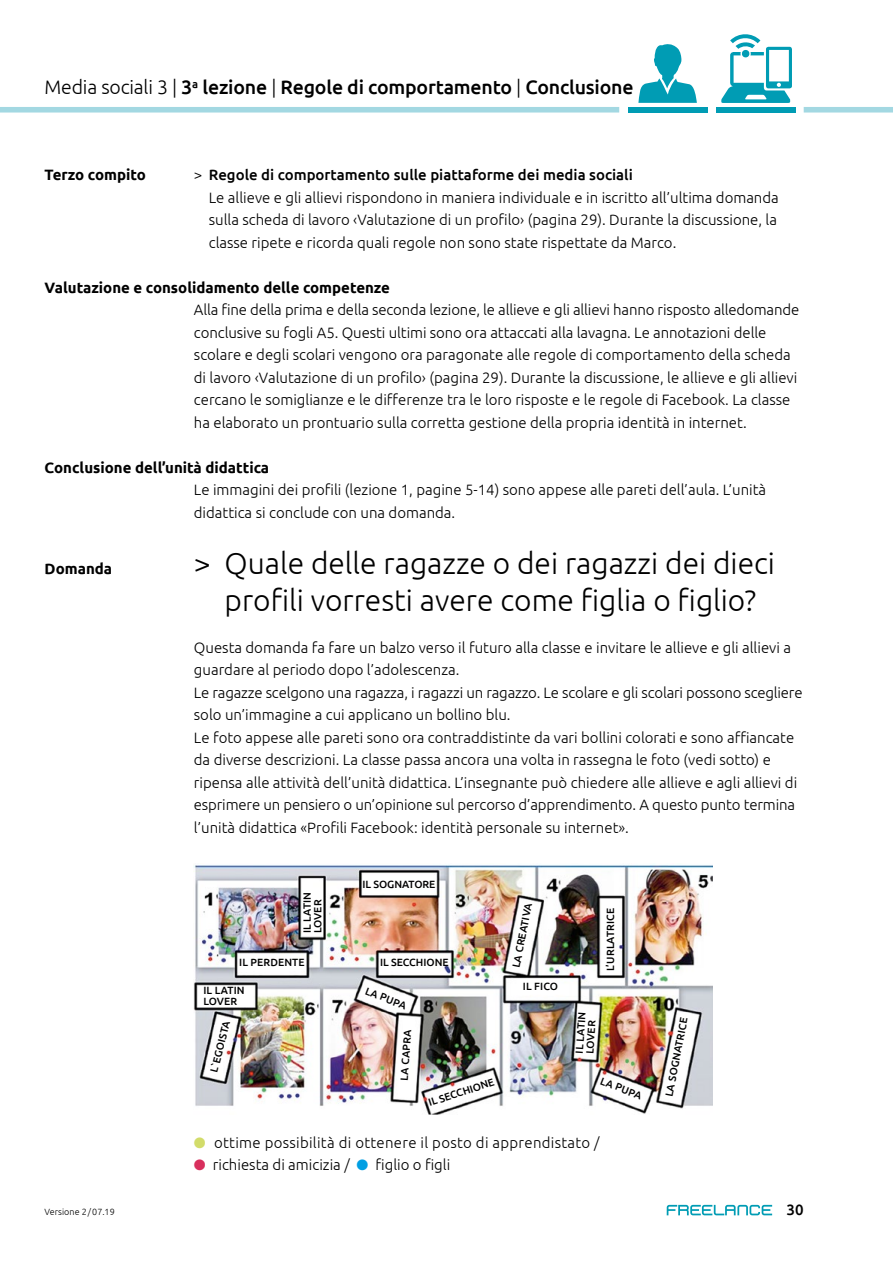
<style>
.page{position:relative;width:893px;height:1263px;background:#fff}
.page>*{position:absolute;margin:0;border:0;box-sizing:border-box;transform-origin:0 0}
.t1{font:300 30px/37.5px "Ubuntu";color:#000;text-align:center}
.t2{font:500 19.5px "Ubuntu";letter-spacing:-.01em;color:#000}
.t3{font:300 15px/22.5px "Ubuntu";color:#000}
.t4{font:700 15px "Ubuntu";color:#000}
.t5{font:300 15px "Ubuntu";letter-spacing:.02em;color:#000}
.t6{font:500 15px "Ubuntu";color:#000}
.t7{font:500 10.5px/10.5px "Ubuntu";letter-spacing:.01em;color:#000}
.t8{font:300 9px "Ubuntu";color:#000}
.s1{font-weight:300}
.s2{font-weight:500}
.s3{color:#d2dc6a}
.s4{color:#d82f5d}
.s5{color:#009fe3}
</style>
<div class="page">
<img style="left:193px;top:865px;width:519px;height:249px">
<div style="left:716px;top:107px;width:80px;height:6px;background:#009cb4"></div>
<svg style="left:721px;top:34px;width:71px;height:69px"></svg>
<div style="left:628px;top:107px;width:79px;height:6px;background:#009cb4"></div>
<svg style="left:638px;top:44px;width:59px;height:59px"></svg>
<svg style="left:0;top:107px;width:619px;height:6px;background:#aadbe4"></svg>
<svg style="left:804px;top:107px;width:89px;height:6px"></svg>
<svg style="left:667px;top:1205px;width:105px;height:10px"></svg>
<h2 class="t2" style="left:45px;top:75px;width:590px"><span class="s1">Media sociali 3 |</span> 3<sup>a</sup> lezione <span class="s1">|</span> Regole di comportamento <span class="s1">|</span> Conclusione</h2>
<p class="t4" style="left:45px;top:166px;width:103px">Terzo compito</p>
<p class="t3" style="left:209px;top:163px;width:572px;text-indent:-15px">&gt; <span class="s2">Regole di comportamento sulle piattaforme dei media sociali<br></span>Le allieve e gli allievi rispondono in maniera individuale e in iscritto all’ultima domanda sulla scheda di lavoro ‹Valutazione di un profilo› (pagina 29). Durante la discussione, la classe ripete e ricorda quali regole non sono state rispettate da Marco.</p>
<p class="t4" style="left:45px;top:278px;width:347px">Valutazione e consolidamento delle competenze</p>
<p class="t3" style="left:194px;top:298px;width:607px">Alla fine della prima e della seconda lezione, le allieve e gli allievi hanno risposto alledomande conclusive su fogli A5. Questi ultimi sono ora attaccati alla lavagna. Le annotazioni delle scolare e degli scolari vengono ora paragonate alle regole di comportamento della scheda di lavoro ‹Valutazione di un profilo› (pagina 29). Durante la discussione, le allieve e gli allievi cercano le somiglianze e le differenze tra le loro risposte e le regole di Facebook. La classe ha elaborato un prontuario sulla corretta gestione della propria identità in internet.</p>
<p class="t4" style="left:45px;top:458px;width:226px">Conclusione dell’unità didattica</p>
<p class="t4" style="left:45px;top:559px;width:69px">Domanda</p>
<p class="t3" style="left:194px;top:478px;width:574px">Le immagini dei profili (lezione 1, pagine 5-14) sono appese alle pareti dell’aula. L’unità didattica si conclude con una domanda.</p>
<h1 class="t1" style="left:194px;top:544px;width:583px">&gt; Quale delle ragazze o dei ragazzi dei dieci profili vorresti avere come figlia o figlio?</h1>
<p class="t3" style="left:194px;top:636px;width:610px">Questa domanda fa fare un balzo verso il futuro alla classe e invitare le allieve e gli allievi a guardare al periodo dopo l’adolescenza.<br>Le ragazze scelgono una ragazza, i ragazzi un ragazzo. Le scolare e gli scolari possono scegliere solo un’immagine a cui applicano un bollino blu.<br>Le foto appese alle pareti sono ora contraddistinte da vari bollini colorati e sono affiancate da diverse descrizioni. La classe passa ancora una volta in rassegna le foto (vedi sotto) e ripensa alle attività dell’unità didattica. L’insegnante può chiedere alle allieve e agli allievi di esprimere un pensiero o un’opinione sul percorso d’apprendimento. A questo punto termina l’unità didattica «Profili Facebook: identità personale su internet».</p>
<p class="t7" style="left:302px;top:933px;width:43px;rotate:-90deg">IL LATIN<br>LOVER</p>
<p class="t7" style="left:362px;top:878px;width:74px">IL SOGNATORE</p>
<p class="t7" style="left:239px;top:957px;width:67px">IL PERDENTE</p>
<p class="t7" style="left:380px;top:957px;width:70px">IL SECCHIONE</p>
<p class="t7" style="left:203px;top:985px;width:43px">IL LATIN<br>LOVER</p>
<p class="t7" style="left:208px;top:1071px;width:55px;rotate:-76deg">L`EGOISTA</p>
<p class="t7" style="left:368px;top:985px;width:45px;rotate:21deg">LA PUPA</p>
<p class="t7" style="left:398px;top:1080px;width:53px;rotate:-86deg">LA CAPRA</p>
<p class="t7" style="left:427px;top:1097px;width:70px;rotate:-18deg">IL SECCHIONE</p>
<p class="t7" style="left:510px;top:967px;width:67px;rotate:-79deg">LA CREATIVA</p>
<p class="t7" style="left:605px;top:971px;width:65px;rotate:-90deg">L’URLATRICE</p>
<p class="t7" style="left:523px;top:981px;width:37px">IL FICO</p>
<p class="t7" style="left:574px;top:1053px;width:43px;rotate:-86deg">IL LATIN<br>LOVER</p>
<p class="t7" style="left:603px;top:1075px;width:45px;rotate:21deg">LA PUPA</p>
<p class="t5" style="left:194px;top:1133px;width:407px"><span class="s3">●</span> ottime possibilità di ottenere il posto di apprendistato /</p>
<p class="t3" style="left:194px;top:1153px;width:258px"><span class="s4">●</span> richiesta di amicizia / <span class="s5">●</span> figlio o figli</p>
<p class="t7" style="left:663px;top:1095px;width:82px;rotate:-79deg">LA SOGNATRICE</p>
<p class="t8" style="left:45px;top:1206px;width:72px">Versione 2/07.19</p>
<p class="t6" style="left:787px;top:1200px;width:19px">30</p>
</div>
